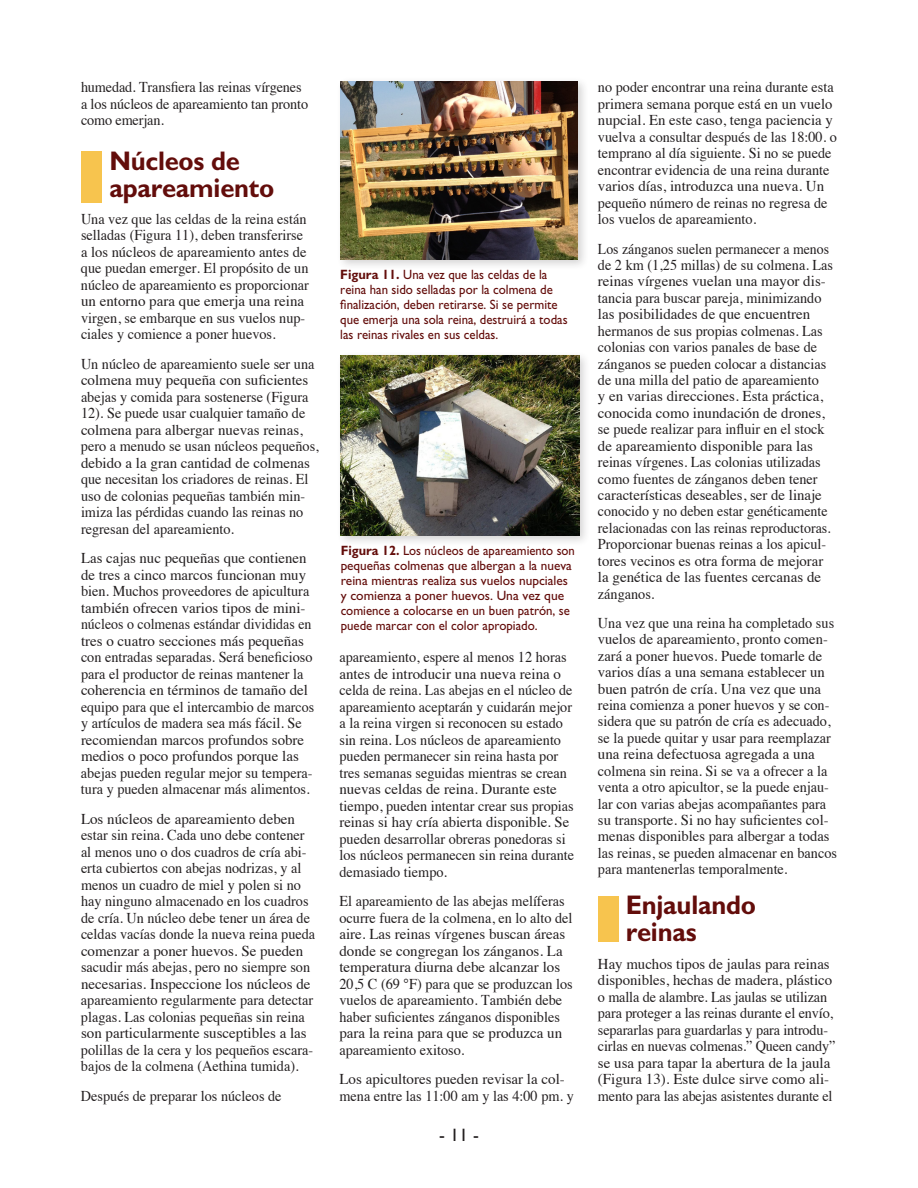
<style>
.page{position:relative;width:918px;height:1188px;background:#fff}
.page>*{position:absolute;margin:0;border:0;box-sizing:border-box;transform-origin:0 0}
.t1{font:700 27px/27px "Gill Sans";letter-spacing:-.01em;color:#630d0b;scale:.95 1}
.t2{font:18px "Gill Sans";color:#231f20}
.t3{font:15px/16.5px "Times";color:#231f20;scale:.95 1}
.t4{font:15px/16.5px "Times";color:#231f20}
.t5{font:15px/16.4px "Times";color:#231f20;scale:.92 1}
.t6{font:13.5px/15px "Gill Sans";color:#630d0b;scale:.94 1}
.t7{font:13.5px/15px "Gill Sans";color:#630d0b;scale:.95 1}
.s1{font-weight:700}
</style>
<div class="page">
<div style="left:336px;top:77px;width:253px;height:194px;background:#231f20;opacity:.2"></div>
<img style="left:340px;top:81px;width:237px;height:178px">
<div style="left:336px;top:351px;width:255px;height:196px;background:#231f20;opacity:.2"></div>
<img style="left:341px;top:355px;width:238px;height:180px">
<div style="left:82px;top:151px;width:20px;height:51px;background:#f7c44e"></div>
<div style="left:598px;top:896px;width:20px;height:45px;background:#f7c44e"></div>
<p class="t3" style="left:81px;top:78px;width:241px">humedad. Transfiera las reinas vírgenes a los núcleos de apareamiento tan pronto como emerjan.</p>
<h1 class="t1" style="left:109px;top:147px;width:175px">Núcleos de apareamiento</h1>
<p class="t3" style="left:81px;top:209px;width:241px">Una vez que las celdas de la reina están selladas (Figura 11), deben transferirse a los núcleos de apareamiento antes de que puedan emerger. El propósito de un núcleo de apareamiento es proporcionar un entorno para que emerja una reina virgen, se embarque en sus vuelos nup&shy;ciales y comience a poner huevos.</p>
<p class="t3" style="left:81px;top:354px;width:252px">Un núcleo de apareamiento suele ser una colmena muy pequeña con suficientes abejas y comida para sostenerse (Figura 12). Se puede usar cualquier tamaño de colmena para albergar nuevas reinas, pero a menudo se usan núcleos pequeños, debido a la gran cantidad de colmenas que necesitan los criadores de reinas. El uso de colonias pequeñas también min&shy;imiza las pérdidas cuando las reinas no regresan del apareamiento.</p>
<p class="t4" style="left:81px;top:549px;width:235px">Las cajas nuc pequeñas que contienen de tres a cinco marcos funcionan muy bien. Muchos proveedores de apicultura también ofrecen varios tipos de mini&shy;núcleos o colmenas estándar divididas en tres o cuatro secciones más pequeñas con entradas separadas. Será beneficioso para el productor de reinas mantener la coherencia en términos de tamaño del equipo para que el intercambio de marcos y artículos de madera sea más fácil. Se recomiendan marcos profundos sobre medios o poco profundos porque las abejas pueden regular mejor su tempera&shy;tura y pueden almacenar más alimentos.</p>
<p class="t4" style="left:81px;top:809px;width:236px">Los núcleos de apareamiento deben estar sin reina. Cada uno debe contener al menos uno o dos cuadros de cría abi&shy;erta cubiertos con abejas nodrizas, y al menos un cuadro de miel y polen si no hay ninguno almacenado en los cuadros de cría. Un núcleo debe tener un área de celdas vacías donde la nueva reina pueda comenzar a poner huevos. Se pueden sacudir más abejas, pero no siempre son necesarias. Inspeccione los núcleos de apareamiento regularmente para detectar plagas. Las colonias pequeñas sin reina son particularmente susceptibles a las polillas de la cera y los pequeños escara&shy;bajos de la colmena (Aethina tumida).</p>
<p class="t3" style="left:81px;top:1086px;width:213px">Después de preparar los núcleos de</p>
<p class="t7" style="left:340px;top:268px;width:241px"><span class="s1">Figura 11.</span> Una vez que las celdas de la reina han sido selladas por la colmena de finalización, deben retirarse. Si se permite que emerja una sola reina, destruirá a todas las reinas rivales en sus celdas.</p>
<p class="t6" style="left:341px;top:543px;width:251px"><span class="s1">Figura 12.</span> Los núcleos de apareamiento son pequeñas colmenas que albergan a la nueva reina mientras realiza sus vuelos nupciales y comienza a poner huevos. Una vez que comience a colocarse en un buen patrón, se puede marcar con el color apropiado.</p>
<p class="t3" style="left:339px;top:648px;width:249px">apareamiento, espere al menos 12 horas antes de introducir una nueva reina o celda de reina. Las abejas en el núcleo de apareamiento aceptarán y cuidarán mejor a la reina virgen si reconocen su estado sin reina. Los núcleos de apareamiento pueden permanecer sin reina hasta por tres semanas seguidas mientras se crean nuevas celdas de reina. Durante este tiempo, pueden intentar crear sus propias reinas si hay cría abierta disponible. Se pueden desarrollar obreras ponedoras si los núcleos permanecen sin reina durante demasiado tiempo.</p>
<p class="t3" style="left:339px;top:892px;width:247px">El apareamiento de las abejas melíferas ocurre fuera de la colmena, en lo alto del aire. Las reinas vírgenes buscan áreas donde se congregan los zánganos. La temperatura diurna debe alcanzar los 20,5 C (69 °F) para que se produzcan los vuelos de apareamiento. También debe haber suficientes zánganos disponibles para la reina para que se produzca un apareamiento exitoso.</p>
<p class="t4" style="left:339px;top:1070px;width:236px">Los apicultores pueden revisar la col&shy;mena entre las 11:00 am y las 4:00 pm. y</p>
<p class="t2" style="left:439px;top:1124px;width:41px">- 11 -</p>
<p class="t3" style="left:598px;top:78px;width:253px">no poder encontrar una reina durante esta primera semana porque está en un vuelo nupcial. En este caso, tenga paciencia y vuelva a consultar después de las 18:00. o temprano al día siguiente. Si no se puede encontrar evidencia de una reina durante varios días, introduzca una nueva. Un pequeño número de reinas no regresa de los vuelos de apareamiento.</p>
<p class="t5" style="left:598px;top:239px;width:257px">Los zánganos suelen permanecer a menos de 2 km (1,25 millas) de su colmena. Las reinas vírgenes vuelan una mayor dis&shy;tancia para buscar pareja, minimizando las posibilidades de que encuentren hermanos de sus propias colmenas. Las colonias con varios panales de base de zánganos se pueden colocar a distancias de una milla del patio de apareamiento<br>y en varias direcciones. Esta práctica, conocida como inundación de drones, se puede realizar para influir en el stock de apareamiento disponible para las reinas vírgenes. Las colonias utilizadas como fuentes de zánganos deben tener características deseables, ser de linaje conocido y no deben estar genéticamente relacionadas con las reinas reproductoras.<br>Proporcionar buenas reinas a los apicul&shy;tores vecinos es otra forma de mejorar la genética de las fuentes cercanas de zánganos.</p>
<p class="t3" style="left:598px;top:613px;width:253px">Una vez que una reina ha completado sus vuelos de apareamiento, pronto comen&shy;zará a poner huevos. Puede tomarle de varios días a una semana establecer un buen patrón de cría. Una vez que una reina comienza a poner huevos y se con&shy;sidera que su patrón de cría es adecuado, se la puede quitar y usar para reemplazar una reina defectuosa agregada a una colmena sin reina. Si se va a ofrecer a la venta a otro apicultor, se la puede enjau&shy;lar con varias abejas acompañantes para su transporte. Si no hay suficientes col&shy;menas disponibles para albergar a todas las reinas, se pueden almacenar en bancos para mantenerlas temporalmente.</p>
<h1 class="t1" style="left:626px;top:892px;width:139px">Enjaulando reinas</h1>
<p class="t4" style="left:598px;top:954px;width:239px">Hay muchos tipos de jaulas para reinas disponibles, hechas de madera, plástico o malla de alambre. Las jaulas se utilizan para proteger a las reinas durante el envío, separarlas para guardarlas y para introdu&shy;cirlas en nuevas colmenas.” Queen candy” se usa para tapar la abertura de la jaula (Figura 13). Este dulce sirve como ali&shy;mento para las abejas asistentes durante el</p>
</div>
